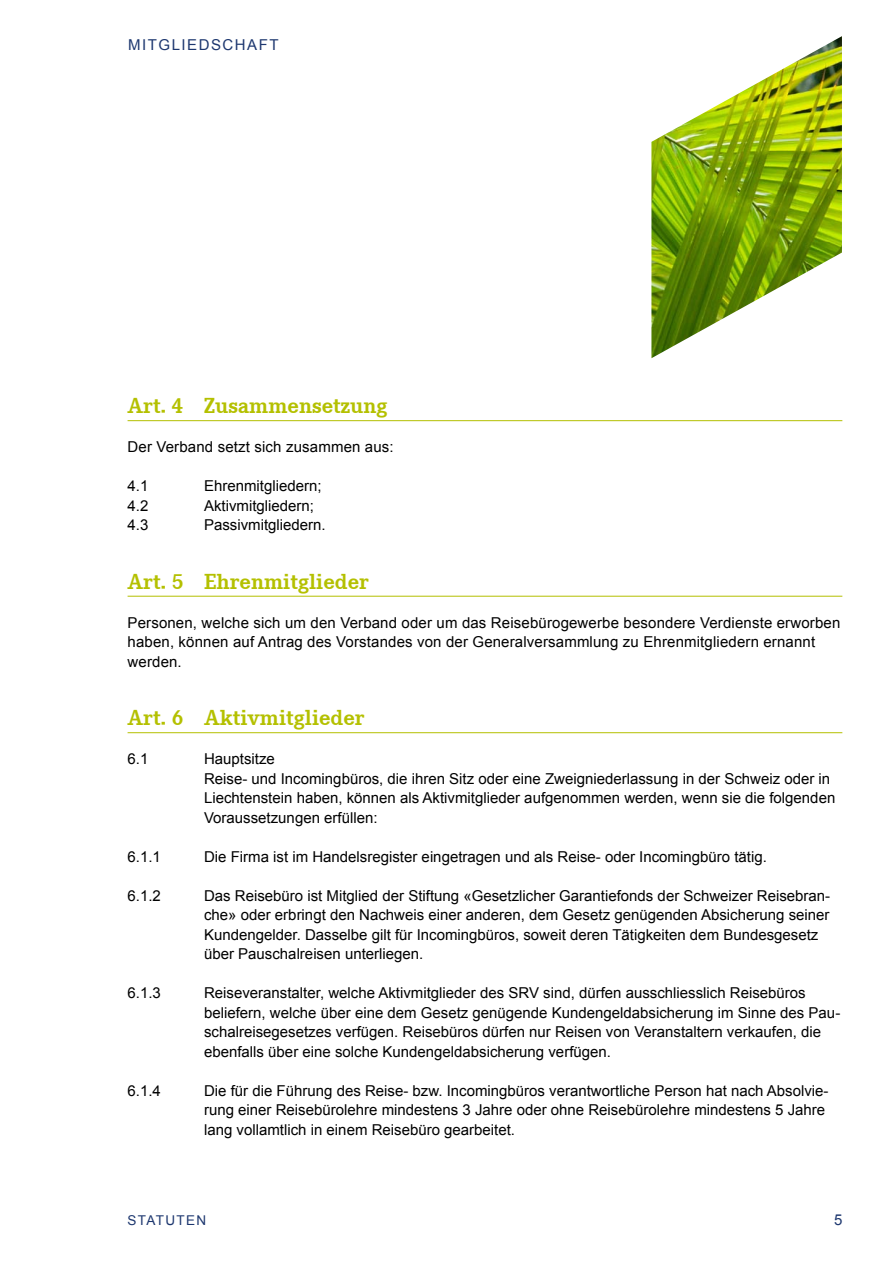
<style>
.page{position:relative;width:893px;height:1263px;background:#fff}
.page>*{position:absolute;margin:0;border:0;box-sizing:border-box;transform-origin:0 0}
.t1{font:700 22.5px "Corporate E";color:#b4c000}
.t2{font:15px/19.5px "Arial";color:#000}
.t3{font:15px "Arial";color:#1d376f}
.t4{font:13.5px "Arial";letter-spacing:.1em;color:#1d376f}
</style>
<div class="page">
<img style="left:651px;top:36px;width:191px;height:322px">
<hr style="left:128px;top:420px;width:714px;height:1px;background:#b4c000">
<hr style="left:128px;top:596px;width:714px;height:1px;background:#b4c000">
<hr style="left:128px;top:732px;width:714px;height:1px;background:#b4c000">
<p class="t3" style="left:128px;top:35px;width:42px">Mitglieds</p>
<p class="t3" style="left:223px;top:35px;width:24px">chaf</p>
<p class="t3" style="left:269px;top:35px;width:11px">t</p>
<h1 class="t1" style="left:128px;top:393px;width:261px">Art. 4 Zusammensetzung</h1>
<p class="t2" style="left:128px;top:437px;width:268px">Der Verband setzt sich zusammen aus:</p>
<p class="t2" style="left:128px;top:476px;width:22px">4.1</p>
<p class="t2" style="left:204px;top:476px;width:119px">Ehrenmitgliedern;</p>
<p class="t2" style="left:128px;top:496px;width:22px">4.2</p>
<p class="t2" style="left:204px;top:496px;width:112px">Aktivmitgliedern;</p>
<p class="t2" style="left:128px;top:515px;width:22px">4.3</p>
<p class="t2" style="left:204px;top:515px;width:123px">Passivmitgliedern.</p>
<h1 class="t1" style="left:128px;top:568px;width:243px">Art. 5 Ehrenmitglieder</h1>
<p class="t2" style="left:128px;top:613px;width:714px">Personen, welche sich um den Verband oder um das Reisebürogewerbe besondere Verdienste erworben haben, können auf Antrag des Vorstandes von der Generalversammlung zu Ehrenmitgliedern ernannt werden.</p>
<h1 class="t1" style="left:128px;top:705px;width:238px">Art. 6 Aktivmitglieder</h1>
<p class="t2" style="left:128px;top:749px;width:22px">6.1</p>
<p class="t2" style="left:204px;top:749px;width:633px">Hauptsitze<br>Reise- und Incomingbüros, die ihren Sitz oder eine Zweigniederlassung in der Schweiz oder in Liechtenstein haben, können als Aktivmitglieder aufgenommen werden, wenn sie die folgenden Voraussetzungen erfüllen:</p>
<p class="t2" style="left:128px;top:847px;width:35px">6.1.1</p>
<p class="t2" style="left:204px;top:847px;width:564px">Die Firma ist im Handelsregister eingetragen und als Reise- oder Incomingbüro tätig.</p>
<p class="t2" style="left:128px;top:886px;width:35px">6.1.2</p>
<p class="t2" style="left:204px;top:886px;width:628px">Das Reisebüro ist Mitglied der Stiftung «Gesetzlicher Garantiefonds der Schweizer Reisebran&shy;che» oder erbringt den Nachweis einer anderen, dem Gesetz genügenden Absicherung seiner Kundengelder. Dasselbe gilt für Incomingbüros, soweit deren Tätigkeiten dem Bundesgesetz über Pauschalreisen unterliegen.</p>
<p class="t2" style="left:128px;top:983px;width:35px">6.1.3</p>
<p class="t2" style="left:204px;top:983px;width:638px">Reiseveranstalter, welche Aktivmitglieder des SRV sind, dürfen ausschliesslich Reisebüros beliefern, welche über eine dem Gesetz genügende Kundengeldabsicherung im Sinne des Pau&shy;schalreisegesetzes verfügen. Reisebüros dürfen nur Reisen von Veranstaltern verkaufen, die ebenfalls über eine solche Kundengeldabsicherung verfügen.</p>
<p class="t2" style="left:128px;top:1081px;width:35px">6.1.4</p>
<p class="t2" style="left:204px;top:1081px;width:626px">Die für die Führung des Reise- bzw. Incomingbüros verantwortliche Person hat nach Absolvie&shy;rung einer Reisebürolehre mindestens 3 Jahre oder ohne Reisebürolehre mindestens 5 Jahre lang vollamtlich in einem Reisebüro gearbeitet.</p>
<p class="t4" style="left:128px;top:1211px;width:80px">statuten</p>
<p class="t3" style="left:834px;top:1209px;width:10px">5</p>
</div>
